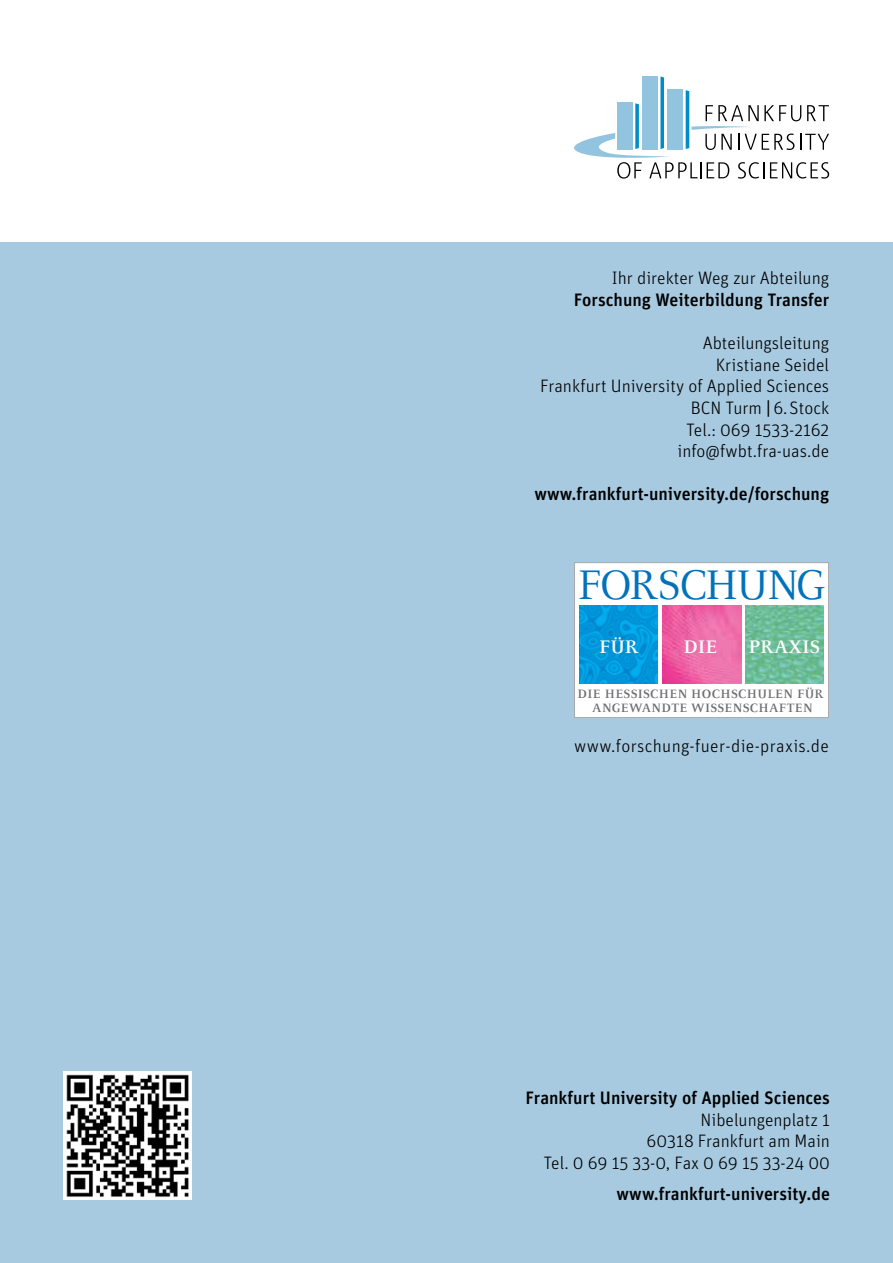
<style>
.page{position:relative;width:893px;height:1263px;background:#fff}
.page>*{position:absolute;margin:0;border:0;box-sizing:border-box;transform-origin:0 0}
.t1{font:45.6px "Celeste";letter-spacing:-.04em;color:#0072bc}
.t2{font:700 19.95px "Celeste";color:#fff}
.t3{font:300 18px/21.6px "Unit Pro";color:#000;text-align:right}
.t4{font:500 18px "Unit Pro";color:#000}
.t5{font:300 18px "Unit Pro";letter-spacing:.02em;color:#000}
.t6{font:700 13.35px/14px "Celeste";letter-spacing:.025em;color:#6d6e71;text-align:center}
.s1{font-weight:500}
</style>
<div class="page">
<div style="left:0;top:242px;width:893px;height:1021px;background:#a7cae1"></div>
<div style="left:642px;top:76px;width:16px;height:74px;background:#92c4e0"></div>
<svg style="left:574px;top:77px;width:255px;height:102px"></svg>
<img style="left:64px;top:1071px;width:127px;height:128px">
<div style="left:574px;top:563px;width:254px;height:154px;background:#fff"></div>
<div style="left:574px;top:562px;width:255px;height:156px;border:1px solid #a7a9ac"></div>
<img style="left:579px;top:605px;width:79px;height:79px">
<img style="left:662px;top:605px;width:79px;height:79px">
<img style="left:745px;top:605px;width:79px;height:79px">
<p class="t3" style="left:612px;top:267px;width:219px">Ihr direkter Weg zur Abteilung</p>
<p class="t4" style="left:574px;top:287px;width:257px">Forschung Weiterbildung Transfer</p>
<p class="t3" style="left:540px;top:332px;width:290px">Abteilungsleitung<br>Kristiane Seidel<br>Frankfurt University of Applied Sciences<br>BCN Turm <span class="s1">|</span> 6. Stock<br>Tel.: 069 1533-2162 info@fwbt.fra-uas.de</p>
<p class="t4" style="left:534px;top:481px;width:296px">www.frankfurt-university.de/forschung</p>
<h1 class="t1" style="left:578px;top:561px;width:249px">FORSCHUNG</h1>
<p class="t2" style="left:599px;top:636px;width:41px">FÜR</p>
<p class="t2" style="left:683px;top:636px;width:35px">DIE</p>
<p class="t2" style="left:748px;top:636px;width:73px">PRAXIS</p>
<p class="t6" style="left:578px;top:688px;width:248px">DIE HESSISCHEN HOCHSCHULEN FÜR<br>ANGEWANDTE WISSENSCHAFTEN</p>
<p class="t5" style="left:574px;top:734px;width:256px">www.forschung-fuer-die-praxis.de</p>
<p class="t4" style="left:526px;top:1085px;width:306px">Frankfurt University of Applied Sciences</p>
<p class="t3" style="left:543px;top:1108px;width:288px">Nibelungenplatz 1<br>60318 Frankfurt am Main<br>Tel. 0 69 15 33-0, Fax 0 69 15 33-24 00</p>
<p class="t4" style="left:617px;top:1180px;width:215px">www.frankfurt-university.de</p>
</div>
